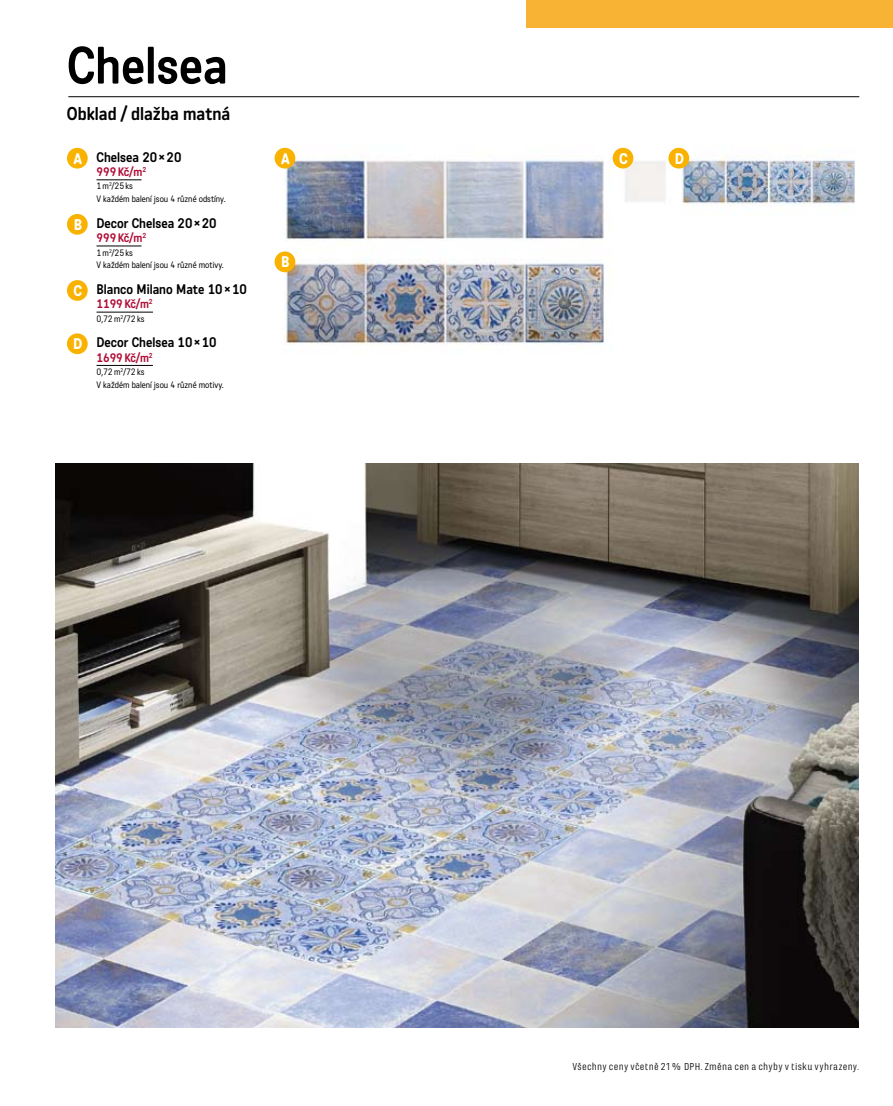
<style>
.page{position:relative;width:893px;height:1106px;background:#fff}
.page>*{position:absolute;margin:0;border:0;box-sizing:border-box;transform-origin:0 0}
.t1{font:700 51px "Katarine Std";color:#000}
.t2{font:700 18px "Katarine Std";color:#000}
.t3{font:500 15px "Katarine Std";color:#fff}
.t4{font:700 13.5px "Katarine Std";color:#000}
.t5{font:700 12px "Katarine Std";color:#b00d36}
.t6{font:10.5px "Marianina Wd FY";letter-spacing:.025em;color:#000}
.t7{font:9px "Katarine Std";color:#000}
</style>
<div class="page">
<img style="left:274px;top:147px;width:581px;height:198px">
<img style="left:55px;top:463px;width:804px;height:564px">
<div style="left:527px;top:0;width:366px;height:27px;background:#f8b334"></div>
<hr style="left:68px;top:96px;width:791px;height:1px;background:#000">
<div style="left:67px;top:148px;width:21px;height:20px;background:#f9b200;border-radius:50%"></div>
<div style="left:67px;top:214px;width:21px;height:21px;background:#f9b200;border-radius:50%"></div>
<div style="left:67px;top:333px;width:21px;height:21px;background:#f9b200;border-radius:50%"></div>
<div style="left:67px;top:280px;width:21px;height:21px;background:#f9b200;border-radius:50%"></div>
<div style="left:275px;top:148px;width:20px;height:20px;background:#f9b200;border-radius:50%"></div>
<div style="left:275px;top:251px;width:20px;height:21px;background:#f9b200;border-radius:50%"></div>
<div style="left:613px;top:148px;width:20px;height:20px;background:#f9b200;border-radius:50%"></div>
<div style="left:668px;top:148px;width:21px;height:20px;background:#f9b200;border-radius:50%"></div>
<hr style="left:97px;top:179px;width:45px;height:1px;background:#000">
<hr style="left:97px;top:246px;width:45px;height:1px;background:#000">
<hr style="left:97px;top:365px;width:56px;height:1px;background:#000">
<hr style="left:97px;top:312px;width:56px;height:1px;background:#000">
<h1 class="t1" style="left:67px;top:31px;width:162px">Chelsea</h1>
<h2 class="t2" style="left:67px;top:102px;width:165px">Obklad / dlažba matná</h2>
<h3 class="t3" style="left:74px;top:148px;width:10px">A</h3>
<h3 class="t4" style="left:97px;top:148px;width:86px">Chelsea 20×20</h3>
<h3 class="t3" style="left:619px;top:148px;width:10px">C</h3>
<h3 class="t3" style="left:675px;top:148px;width:11px">D</h3>
<h3 class="t5" style="left:97px;top:164px;width:51px">999Kč/m<sup>2</sup></h3>
<p class="t7" style="left:97px;top:180px;width:38px">1m<sup>2</sup>/25ks</p>
<h3 class="t4" style="left:97px;top:214px;width:122px">Decor Chelsea 20×20</h3>
<h3 class="t5" style="left:97px;top:230px;width:51px">999Kč/m<sup>2</sup></h3>
<p class="t7" style="left:97px;top:246px;width:38px">1m<sup>2</sup>/25ks</p>
<h3 class="t3" style="left:281px;top:148px;width:10px">A</h3>
<p class="t7" style="left:97px;top:193px;width:131px">V každém balení jsou 4 různé odstíny.</p>
<h3 class="t3" style="left:74px;top:214px;width:10px">B</h3>
<h3 class="t3" style="left:281px;top:252px;width:10px">B</h3>
<p class="t7" style="left:97px;top:259px;width:129px">V každém balení jsou 4 různé motivy.</p>
<h3 class="t3" style="left:74px;top:280px;width:10px">C</h3>
<h3 class="t3" style="left:73px;top:333px;width:11px">D</h3>
<h3 class="t4" style="left:97px;top:280px;width:152px">Blanco Milano Mate 10×10</h3>
<h3 class="t5" style="left:97px;top:296px;width:58px">1199Kč/m<sup>2</sup></h3>
<p class="t7" style="left:97px;top:313px;width:49px">0,72m<sup>2</sup>/72ks</p>
<h3 class="t4" style="left:97px;top:333px;width:122px">Decor Chelsea 10×10</h3>
<h3 class="t5" style="left:97px;top:349px;width:58px">1699Kč/m<sup>2</sup></h3>
<p class="t7" style="left:97px;top:366px;width:49px">0,72m<sup>2</sup>/72ks</p>
<p class="t7" style="left:97px;top:379px;width:129px">V každém balení jsou 4 různé motivy.</p>
<p class="t6" style="left:572px;top:1060px;width:288px">Všechny ceny včetně 21 % DPH. Změna cen a chyby v tisku vyhrazeny.</p>
</div>
